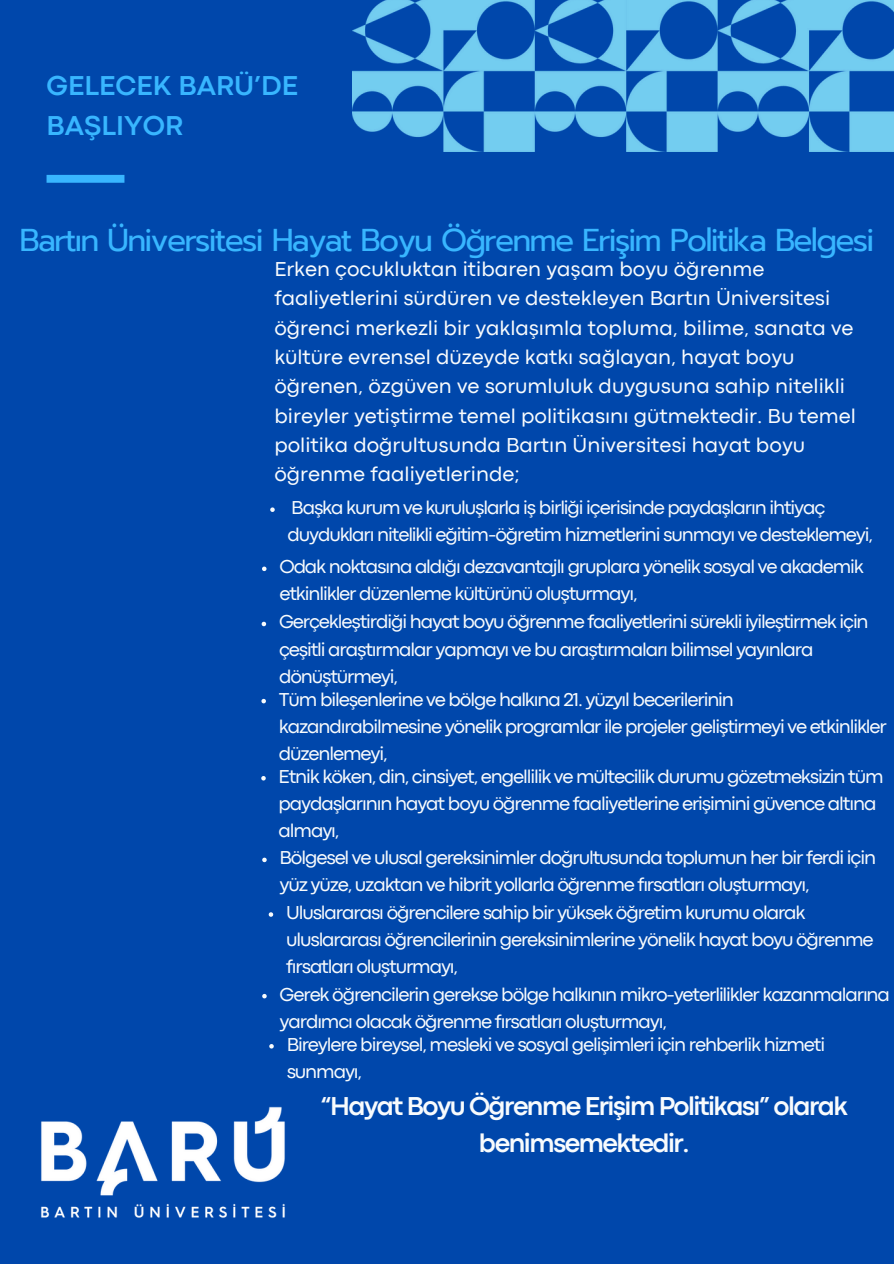
<style>
.page{position:relative;width:894px;height:1264px;background:#fff}
.page>*{position:absolute;margin:0;border:0;box-sizing:border-box;transform-origin:0 0}
.t1{font:31.5px "Prompt";letter-spacing:-.06em;color:#38b6ff}
.t2{font:700 28.5px/39.3px "Codec Pro";color:#38b6ff}
.t3{font:700 27px/37.2px "Codec Pro";letter-spacing:-.06em;color:#f8fbfd;text-align:center}
.t4{font:21px/29.2px "Codec Pro";color:#f8fbfd}
.t5{font:19.5px/27px "Codec Pro";letter-spacing:-.055em;color:#f8fbfd}
</style>
<div class="page">
<div style="left:0;top:0;width:893px;height:1263px;background:#0047ab"></div>
<div style="left:47px;top:175px;width:77px;height:8px;background:#38b6ff"></div>
<img style="left:352px;top:0;width:541px;height:151px">
<img style="left:41px;top:1106px;width:244px;height:112px">
<svg style="left:268px;top:912px;width:5px;height:4px"></svg>
<svg style="left:261px;top:699px;width:5px;height:4px"></svg>
<svg style="left:261px;top:621px;width:5px;height:5px"></svg>
<svg style="left:262px;top:566px;width:4px;height:5px"></svg>
<svg style="left:270px;top:507px;width:5px;height:5px"></svg>
<svg style="left:262px;top:857px;width:4px;height:5px"></svg>
<svg style="left:261px;top:776px;width:5px;height:4px"></svg>
<svg style="left:262px;top:993px;width:4px;height:5px"></svg>
<svg style="left:269px;top:1044px;width:5px;height:4px"></svg>
<p class="t2" style="left:47px;top:68px;width:253px">GELECEK BARÜ’DE<br>BAŞLIYOR</p>
<h1 class="t1" style="left:19px;top:217px;width:856px">Bartın Üniversitesi Hayat Boyu Öğrenme Erişim Politika Belgesi</h1>
<p class="t4" style="left:274px;top:256px;width:583px">Erken çocukluktan itibaren yaşam boyu öğrenme faaliyetlerini sürdüren ve destekleyen Bartın Üniversitesi öğrenci merkezli bir yaklaşımla topluma, bilime, sanata ve kültüre evrensel düzeyde katkı sağlayan, hayat boyu öğrenen, özgüven ve sorumluluk duygusuna sahip nitelikli bireyler yetiştirme temel politikasını gütmektedir. Bu temel politika doğrultusunda Bartın Üniversitesi hayat boyu öğrenme faaliyetlerinde;</p>
<p class="t5" style="left:287px;top:495px;width:586px">Başka kurum ve kuruluşlarla iş birliği içerisinde paydaşların ihtiyaç duydukları nitelikli eğitim-öğretim hizmetlerini sunmayı ve desteklemeyi,</p>
<p class="t5" style="left:279px;top:555px;width:586px">Odak noktasına aldığı dezavantajlı gruplara yönelik sosyal ve akademik etkinlikler düzenleme kültürünü oluşturmayı,</p>
<p class="t5" style="left:279px;top:610px;width:591px">Gerçekleştirdiği hayat boyu öğrenme faaliyetlerini sürekli iyileştirmek için çeşitli araştırmalar yapmayı ve bu araştırmaları bilimsel yayınlara dönüştürmeyi,</p>
<h2 class="t5" style="left:279px;top:687px;width:609px">Tüm bileşenlerine ve bölge halkına 21. yüzyıl becerilerinin kazandırabilmesine yönelik programlar ile projeler geliştirmeyi ve etkinlikler düzenlemeyi,</h2>
<p class="t5" style="left:278px;top:764px;width:606px">Etnik köken, din, cinsiyet, engellilik ve mültecilik durumu gözetmeksizin tüm paydaşlarının hayat boyu öğrenme faaliyetlerine erişimini güvence altına almayı,</p>
<p class="t5" style="left:279px;top:845px;width:598px">Bölgesel ve ulusal gereksinimler doğrultusunda toplumun her bir ferdi için yüz yüze, uzaktan ve hibrit yollarla öğrenme fırsatları oluşturmayı,</p>
<p class="t5" style="left:286px;top:900px;width:589px">Uluslararası öğrencilere sahip bir yüksek öğretim kurumu olarak uluslararası öğrencilerinin gereksinimlerine yönelik hayat boyu öğrenme fırsatları oluşturmayı,</p>
<p class="t5" style="left:279px;top:982px;width:611px">Gerek öğrencilerin gerekse bölge halkının mikro-yeterlilikler kazanmalarına yardımcı olacak öğrenme fırsatları oluşturmayı,</p>
<p class="t5" style="left:286px;top:1032px;width:540px">Bireylere bireysel, mesleki ve sosyal gelişimleri için rehberlik hizmeti sunmayı,</p>
<p class="t3" style="left:320px;top:1089px;width:528px">“Hayat Boyu Öğrenme Erişim Politikası” olarak benimsemektedir.</p>
</div>
